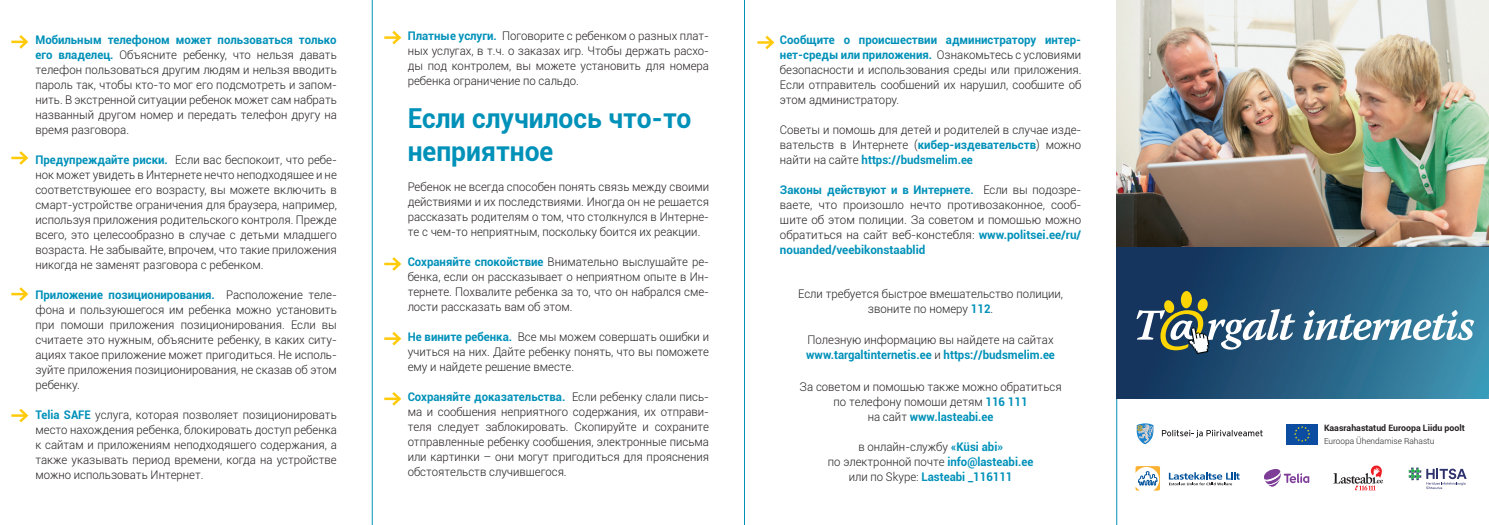
<style>
.page{position:relative;width:1489px;height:525px;background:#fff}
.page>*{position:absolute;margin:0;border:0;box-sizing:border-box;transform-origin:0 0}
.t1{font:700 27.5px "Roboto";color:#0091b9;scale:.96 1}
.t2{font:300 11.88px/15px "Roboto";color:#231f20;text-align:justify;scale:.96 1}
.t3{font:700 11.88px "Roboto";color:#0091b9;scale:.96 1}
.t4{font:700 8.75px "Roboto";color:#231f20}
.t5{font:300 8.25px "Roboto";color:#231f20}
.s1{font-weight:700;color:#0091b9}
.s2{font-weight:300;color:#231f20}
.s3{font-family:"Roboto Slab";font-weight:700;color:#0091b9}
</style>
<div class="page">
<hr style="left:372px;top:0;width:1px;height:524px;background:#0091b9">
<hr style="left:744px;top:0;width:1px;height:524px;background:#0091b9">
<hr style="left:1116px;top:0;width:1px;height:524px;background:#0091b9">
<img style="left:1116px;top:0;width:372px;height:248px">
<svg style="left:1264px;top:469px;width:45px;height:17px"></svg>
<svg style="left:1161px;top:429px;width:101px;height:8px"></svg>
<svg style="left:1136px;top:423px;width:17px;height:21px"></svg>
<svg style="left:1333px;top:465px;width:49px;height:25px"></svg>
<svg style="left:1116px;top:248px;width:372px;height:150px;background:#265c80"></svg>
<svg style="left:1302px;top:310px;width:171px;height:30px"></svg>
<svg style="left:1180px;top:291px;width:11px;height:17px"></svg>
<svg style="left:1136px;top:298px;width:159px;height:56px"></svg>
<svg style="left:1168px;top:472px;width:71px;height:13px"></svg>
<svg style="left:1135px;top:466px;width:24px;height:24px"></svg>
<svg style="left:1408px;top:467px;width:58px;height:22px"></svg>
<div style="left:1286px;top:423px;width:31px;height:21px;background:#0d4da1"></div>
<svg style="left:1294px;top:426px;width:16px;height:16px"></svg>
<svg style="left:11px;top:35px;width:18px;height:14px"></svg>
<svg style="left:11px;top:151px;width:18px;height:14px"></svg>
<svg style="left:11px;top:287px;width:18px;height:14px"></svg>
<svg style="left:11px;top:408px;width:18px;height:15px"></svg>
<hr style="left:384px;top:262px;width:15px;height:3px;background:#feca0a">
<svg style="left:389px;top:257px;width:13px;height:14px"></svg>
<hr style="left:384px;top:337px;width:15px;height:3px;background:#feca0a">
<svg style="left:389px;top:332px;width:13px;height:14px"></svg>
<hr style="left:384px;top:397px;width:15px;height:3px;background:#feca0a">
<svg style="left:389px;top:392px;width:13px;height:14px"></svg>
<hr style="left:757px;top:41px;width:15px;height:3px;background:#feca0a">
<svg style="left:762px;top:35px;width:13px;height:15px"></svg>
<hr style="left:384px;top:36px;width:15px;height:3px;background:#feca0a">
<svg style="left:389px;top:31px;width:13px;height:14px"></svg>
<p class="t2" style="left:35px;top:32px;width:315px"><span class="s1">Мобильным телефоном может пользоваться только его владелец.</span> Объясните ребенку, что нельзя давать телефон пользоваться другим людям и нельзя вводить пароль так, чтобы кто-то мог его подсмотреть и запом&shy;нить. В экстренной ситуации ребенок может сам набрать названный другом номер и передать телефон другу на время разговора.</p>
<p class="t2" style="left:35px;top:152px;width:315px"><span class="s1">Предупреждайте риски.</span> Если вас беспокоит, что ребе&shy;нок может увидеть в Интернете нечто неподходящее и не соответствующее его возрасту, вы можете включить в смарт-устройстве ограничения для браузера, например, используя приложения родительского контроля. Прежде всего, это целесообразно в случае с детьми младшего возраста. Не забывайте, впрочем, что такие приложения никогда не заменят разговора с ребенком.</p>
<p class="t2" style="left:35px;top:287px;width:315px"><span class="s1">Приложение позиционирования.</span> Расположение теле&shy;фона и пользующегося им ребенка можно установить при помощи приложения позиционирования. Если вы считаете это нужным, объясните ребенку, в каких ситу&shy;ациях такое приложение может пригодиться. Не исполь&shy;зуйте приложения позиционирования, не сказав об этом ребенку.</p>
<p class="t2" style="left:35px;top:407px;width:315px"><span class="s1">Telia SAFE</span> услуга, которая позволяет позиционировать место нахождения ребенка, блокировать доступ ребенка к сайтам и приложениям неподходящего содержания, а также указывать период времени, когда на устройстве можно использовать Интернет.</p>
<p class="t2" style="left:407px;top:28px;width:315px"><span class="s1">Платные услуги.</span> Поговорите с ребенком о разных плат&shy;ных услугах, в т.ч. о заказах игр. Чтобы держать расхо&shy;ды под контролем, вы можете установить для номера ребенка ограничение по сальдо.</p>
<p class="t1" style="left:407px;top:99px;width:297px">Если случилось что-то</p>
<p class="t1" style="left:407px;top:132px;width:153px">неприятное</p>
<p class="t2" style="left:407px;top:179px;width:315px">Ребенок не всегда способен понять связь между своими действиями и их последствиями. Иногда он не решается рассказать родителям о том, что столкнулся в Интерне&shy;те с чем-то неприятным, поскольку боится их реакции.</p>
<p class="t2" style="left:407px;top:254px;width:315px"><span class="s1">Сохраняйте спокойствие</span> Внимательно выслушайте ре&shy;бенка, если он рассказывает о неприятном опыте в Ин&shy;тернете. Похвалите ребенка за то, что он набрался сме&shy;лости рассказать вам об этом.</p>
<p class="t2" style="left:407px;top:329px;width:315px"><span class="s1">Не вините ребенка.</span> Все мы можем совершать ошибки и учиться на них. Дайте ребенку понять, что вы поможете ему и найдете решение вместе.</p>
<p class="t2" style="left:407px;top:389px;width:315px"><span class="s1">Сохраняйте доказательства.</span> Если ребенку слали пись&shy;ма и сообщения неприятного содержания, их отправи&shy;теля следует заблокировать. Скопируйте и сохраните отправленные ребенку сообщения, электронные письма или картинки – они могут пригодиться для прояснения обстоятельств случившегося.</p>
<p class="t2" style="left:780px;top:32px;width:315px"><span class="s1">Сообщите о происшествии администратору интер&shy;нет-среды или приложения.</span> Ознакомьтесь с условиями безопасности и использования среды или приложения.<br>Если отправитель сообщений их нарушил, сообщите об этом администратору.</p>
<p class="t2" style="left:780px;top:122px;width:315px">Советы и помощь для детей и родителей в случае изде&shy;вательств в Интернете (<span class="s1">кибер-издевательств</span>) можно найти на сайте <span class="s1">https://budsmelim.ee</span></p>
<p class="t2" style="left:780px;top:182px;width:315px"><span class="s1">Законы действуют и в Интернете.</span> Если вы подозре&shy;ваете, что произошло нечто противозаконное, сооб&shy;щите об этом полиции. За советом и помощью можно обратиться на сайт веб-констебля: <span class="s1">www.politsei.ee/ru/ nouanded/veebikonstaablid</span></p>
<p class="t2" style="left:798px;top:286px;width:277px">Если требуется быстрое вмешательство полиции,</p>
<p class="t2" style="left:867px;top:301px;width:132px">звоните по номеру <span class="s1">112</span>.</p>
<p class="t2" style="left:807px;top:331px;width:258px">Полезную информацию вы найдете на сайтах</p>
<p class="t3" style="left:806px;top:346px;width:260px">www.targaltinternetis.ee <span class="s2">и</span> https://budsmelim.ee</p>
<p class="t2" style="left:799px;top:379px;width:274px">За советом и помощью также можно обратиться</p>
<p class="t2" style="left:833px;top:394px;width:203px">по телефону помощи детям <span class="s1">116 111</span></p>
<p class="t3" style="left:867px;top:408px;width:132px"><span class="s2">на сайт</span> www.lasteabi.ee</p>
<p class="t2" style="left:858px;top:439px;width:152px">в онлайн-службу <span class="s1">«Küsi abi</span><span class="s3">»</span></p>
<p class="t2" style="left:827px;top:454px;width:215px">по электронной почте <span class="s1">info@lasteabi.ee</span></p>
<p class="t3" style="left:848px;top:468px;width:172px"><span class="s2">или по Skype:</span> Lasteabi _116111</p>
<p class="t4" style="left:1323px;top:421px;width:142px">Kaasrahastatud Euroopa Liidu poolt</p>
<p class="t5" style="left:1323px;top:435px;width:112px">Euroopa Ühendamise Rahastu</p>
</div>
